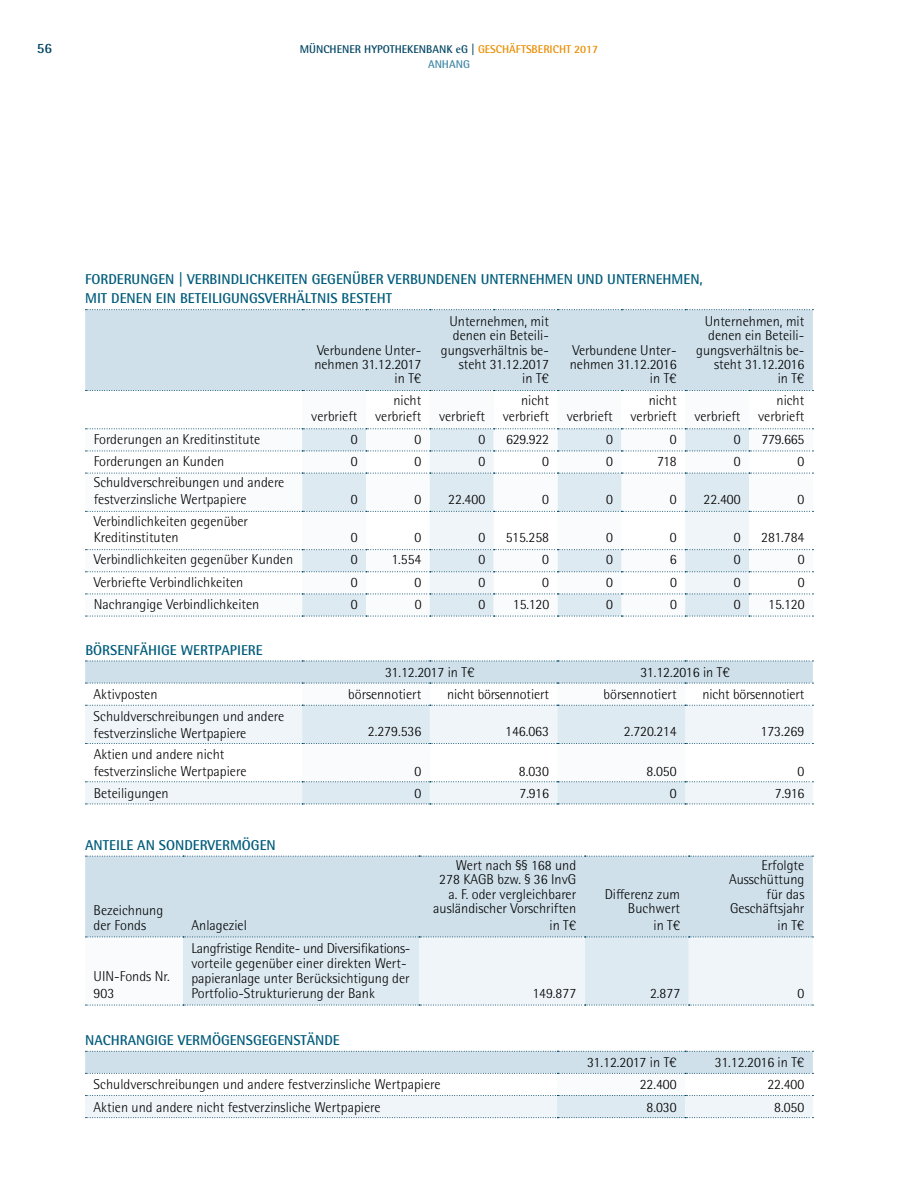
<style>
.page{position:relative;width:915px;height:1183px;background:#fff}
.page>*{position:absolute;margin:0;border:0;box-sizing:border-box;transform-origin:0 0}
.t1{font:300 14.25px/14.2px "Rotis Semi Sans Pro";color:#000}
.t2{font:700 14.25px/19.5px "Rotis Semi Sans Pro";color:#005c7b}
.t3{font:700 14.25px "Rotis Semi Sans Pro";color:#004563}
.t4{font:700 11.25px "Rotis Semi Sans Pro";color:#004563}
.t5{font:700 11.25px "Rotis Semi Sans Pro";color:#4087a4}
.s1{color:#ea8d00}
</style>
<div class="page">
<div style="left:85px;top:310px;width:727px;height:80px;background:#cfe0ea"></div>
<svg style="left:85px;top:429px;width:725px;height:186px"></svg>
<svg style="left:429px;top:451px;width:319px;height:142px"></svg>
<svg style="left:85px;top:309px;width:728px;height:1px"></svg>
<svg style="left:85px;top:390px;width:728px;height:1px"></svg>
<svg style="left:85px;top:428px;width:728px;height:1px"></svg>
<svg style="left:85px;top:549px;width:728px;height:1px"></svg>
<svg style="left:85px;top:593px;width:728px;height:1px"></svg>
<svg style="left:85px;top:450px;width:728px;height:1px"></svg>
<svg style="left:85px;top:472px;width:728px;height:1px"></svg>
<svg style="left:85px;top:571px;width:728px;height:1px"></svg>
<svg style="left:85px;top:615px;width:728px;height:1px"></svg>
<svg style="left:85px;top:511px;width:728px;height:1px"></svg>
<svg style="left:85px;top:660px;width:728px;height:144px"></svg>
<div style="left:85px;top:856px;width:727px;height:80px;background:#cfe0ea"></div>
<svg style="left:85px;top:855px;width:728px;height:1px"></svg>
<svg style="left:85px;top:936px;width:728px;height:69px"></svg>
<div style="left:557px;top:1073px;width:128px;height:22px;background:#f9fbfc"></div>
<svg style="left:85px;top:1050px;width:728px;height:23px"></svg>
<svg style="left:85px;top:1095px;width:728px;height:22px"></svg>
<p class="t3" style="left:37px;top:39px;width:17px">56</p>
<p class="t4" style="left:299px;top:42px;width:300px">MÜNCHENER HYPOTHEKENBANK eG | <span class="s1">GESCHÄFTSBERICHT 2017</span></p>
<p class="t5" style="left:428px;top:57px;width:43px">ANHANG</p>
<p class="t2" style="left:85px;top:269px;width:619px">FORDERUNGEN | VERBINDLICHKEITEN GEGENÜBER VERBUNDENEN UNTERNEHMEN UND UNTERNEHMEN,<br>MIT DENEN EIN BETEILIGUNGSVERHÄLTNIS BESTEHT</p>
<p class="t1" style="left:314px;top:343px;width:108px;text-align:right">Verbundene Unter&shy;nehmen 31.12.2017 in T€</p>
<p class="t1" style="left:441px;top:314px;width:110px;text-align:right">Unternehmen, mit denen ein Beteili&shy;gungsverhältnis be&shy;steht 31.12.2017<br>in T€</p>
<p class="t1" style="left:569px;top:343px;width:108px;text-align:right">Verbundene Unter&shy;nehmen 31.12.2016 in T€</p>
<p class="t1" style="left:696px;top:314px;width:110px;text-align:right">Unternehmen, mit denen ein Beteili&shy;gungsverhältnis be&shy;steht 31.12.2016<br>in T€</p>
<p class="t1" style="left:311px;top:409px;width:48px">verbrieft</p>
<p class="t1" style="left:375px;top:392px;width:111px;line-height:16.5px;text-indent:18px">nicht<br>verbrieft verbrieft</p>
<p class="t1" style="left:502px;top:392px;width:111px;line-height:16.5px;text-indent:18px">nicht<br>verbrieft verbrieft</p>
<p class="t1" style="left:630px;top:392px;width:111px;line-height:16.5px;text-indent:18px">nicht<br>verbrieft verbrieft</p>
<p class="t1" style="left:758px;top:392px;width:48px;line-height:16.5px;text-align:right">nicht verbrieft</p>
<p class="t1" style="left:94px;top:431px;width:168px">Forderungen an Kreditinstitute</p>
<p class="t1" style="left:350px;top:431px;width:8px">0</p>
<p class="t1" style="left:414px;top:431px;width:8px">0</p>
<p class="t1" style="left:478px;top:431px;width:8px">0</p>
<p class="t1" style="left:506px;top:431px;width:44px">629.922</p>
<p class="t1" style="left:605px;top:431px;width:8px">0</p>
<p class="t1" style="left:669px;top:431px;width:8px">0</p>
<p class="t1" style="left:733px;top:431px;width:8px">0</p>
<p class="t1" style="left:761px;top:431px;width:44px">779.665</p>
<p class="t1" style="left:94px;top:454px;width:132px">Forderungen an Kunden</p>
<p class="t1" style="left:350px;top:454px;width:8px">0</p>
<p class="t1" style="left:414px;top:454px;width:8px">0</p>
<p class="t1" style="left:478px;top:454px;width:8px">0</p>
<p class="t1" style="left:542px;top:454px;width:8px">0</p>
<p class="t1" style="left:606px;top:454px;width:8px">0</p>
<p class="t1" style="left:657px;top:454px;width:21px">718</p>
<p class="t1" style="left:733px;top:454px;width:8px">0</p>
<p class="t1" style="left:797px;top:454px;width:8px">0</p>
<p class="t1" style="left:94px;top:474px;width:192px;line-height:16.5px">Schuldverschreibungen und andere festverzinsliche Wertpapiere</p>
<p class="t1" style="left:350px;top:492px;width:8px">0</p>
<p class="t1" style="left:414px;top:492px;width:8px">0</p>
<p class="t1" style="left:448px;top:492px;width:38px">22.400</p>
<p class="t1" style="left:542px;top:492px;width:8px">0</p>
<p class="t1" style="left:606px;top:492px;width:8px">0</p>
<p class="t1" style="left:669px;top:492px;width:8px">0</p>
<p class="t1" style="left:703px;top:492px;width:38px">22.400</p>
<p class="t1" style="left:797px;top:492px;width:8px">0</p>
<p class="t1" style="left:94px;top:512px;width:156px;line-height:16.5px">Verbindlichkeiten gegenüber<br>Kreditinstituten</p>
<p class="t1" style="left:350px;top:530px;width:8px">0</p>
<p class="t1" style="left:414px;top:530px;width:8px">0</p>
<p class="t1" style="left:478px;top:530px;width:8px">0</p>
<p class="t1" style="left:505px;top:530px;width:45px">515.258</p>
<p class="t1" style="left:606px;top:530px;width:8px">0</p>
<p class="t1" style="left:669px;top:530px;width:8px">0</p>
<p class="t1" style="left:733px;top:530px;width:8px">0</p>
<p class="t1" style="left:760px;top:530px;width:45px">281.784</p>
<p class="t1" style="left:94px;top:552px;width:201px">Verbindlichkeiten gegenüber Kunden</p>
<p class="t1" style="left:350px;top:552px;width:8px">0</p>
<p class="t1" style="left:391px;top:552px;width:32px">1.554</p>
<p class="t1" style="left:478px;top:552px;width:8px">0</p>
<p class="t1" style="left:542px;top:552px;width:8px">0</p>
<p class="t1" style="left:606px;top:552px;width:8px">0</p>
<p class="t1" style="left:669px;top:552px;width:8px">6</p>
<p class="t1" style="left:733px;top:552px;width:8px">0</p>
<p class="t1" style="left:797px;top:552px;width:8px">0</p>
<p class="t1" style="left:94px;top:574px;width:151px">Verbriefte Verbindlichkeiten</p>
<p class="t1" style="left:350px;top:574px;width:8px">0</p>
<p class="t1" style="left:414px;top:574px;width:8px">0</p>
<p class="t1" style="left:478px;top:574px;width:8px">0</p>
<p class="t1" style="left:542px;top:574px;width:8px">0</p>
<p class="t1" style="left:606px;top:574px;width:8px">0</p>
<p class="t1" style="left:669px;top:574px;width:8px">0</p>
<p class="t1" style="left:733px;top:574px;width:8px">0</p>
<p class="t1" style="left:797px;top:574px;width:8px">0</p>
<p class="t1" style="left:94px;top:596px;width:167px">Nachrangige Verbindlichkeiten</p>
<p class="t1" style="left:351px;top:596px;width:8px">0</p>
<p class="t1" style="left:414px;top:596px;width:8px">0</p>
<p class="t1" style="left:478px;top:596px;width:8px">0</p>
<p class="t1" style="left:512px;top:596px;width:38px">15.120</p>
<p class="t1" style="left:606px;top:596px;width:8px">0</p>
<p class="t1" style="left:669px;top:596px;width:8px">0</p>
<p class="t1" style="left:733px;top:596px;width:8px">0</p>
<p class="t1" style="left:768px;top:596px;width:38px">15.120</p>
<p class="t2" style="left:85px;top:639px;width:179px">BÖRSENFÄHIGE WERTPAPIERE</p>
<p class="t1" style="left:385px;top:665px;width:91px">31.12.2017 in T€</p>
<p class="t1" style="left:640px;top:665px;width:91px">31.12.2016 in T€</p>
<p class="t1" style="left:94px;top:687px;width:65px">Aktivposten</p>
<p class="t1" style="left:348px;top:687px;width:74px">börsennotiert</p>
<p class="t1" style="left:447px;top:687px;width:103px">nicht börsennotiert</p>
<p class="t1" style="left:603px;top:687px;width:74px">börsennotiert</p>
<p class="t1" style="left:702px;top:687px;width:103px">nicht börsennotiert</p>
<p class="t1" style="left:94px;top:708px;width:192px;line-height:16.5px">Schuldverschreibungen und andere festverzinsliche Wertpapiere</p>
<p class="t1" style="left:368px;top:724px;width:55px">2.279.536</p>
<p class="t1" style="left:505px;top:724px;width:45px">146.063</p>
<p class="t1" style="left:623px;top:724px;width:54px">2.720.214</p>
<p class="t1" style="left:760px;top:724px;width:45px">173.269</p>
<p class="t1" style="left:94px;top:746px;width:154px;line-height:16.5px">Aktien und andere nicht festverzinsliche Wertpapiere</p>
<p class="t1" style="left:414px;top:763px;width:8px">0</p>
<p class="t1" style="left:518px;top:763px;width:32px">8.030</p>
<p class="t1" style="left:646px;top:763px;width:32px">8.050</p>
<p class="t1" style="left:797px;top:763px;width:8px">0</p>
<p class="t1" style="left:94px;top:785px;width:77px">Beteiligungen</p>
<p class="t1" style="left:414px;top:785px;width:8px">0</p>
<p class="t1" style="left:519px;top:785px;width:31px">7.916</p>
<p class="t1" style="left:669px;top:785px;width:8px">0</p>
<p class="t1" style="left:774px;top:785px;width:31px">7.916</p>
<p class="t2" style="left:85px;top:834px;width:192px">ANTEILE AN SONDERVERMÖGEN</p>
<p class="t1" style="left:94px;top:903px;width:71px">Bezeichnung der Fonds</p>
<p class="t1" style="left:94px;top:967px;width:78px;line-height:16.5px">UIN-Fonds Nr.<br>903</p>
<p class="t1" style="left:191px;top:917px;width:57px">Anlageziel</p>
<p class="t1" style="left:191px;top:940px;width:219px;line-height:15px">Langfristige Rendite- und Diversifikations&shy;vorteile gegenüber einer direkten Wert&shy;papieranlage unter Berücksichtigung der Portfolio-Strukturierung der Bank</p>
<p class="t2" style="left:85px;top:1029px;width:256px">NACHRANGIGE VERMÖGENSGEGENSTÄNDE</p>
<p class="t1" style="left:433px;top:858px;width:144px;text-align:right">Wert nach §§ 168 und<br>278 KAGB bzw. § 36 InvG a. F. oder vergleichbarer ausländischer Vorschriften</p>
<p class="t1" style="left:549px;top:917px;width:28px">in T€</p>
<p class="t1" style="left:604px;top:886px;width:77px;text-align:right">Differenz zum<br>Buchwert</p>
<p class="t1" style="left:653px;top:917px;width:28px">in T€</p>
<p class="t1" style="left:728px;top:858px;width:77px;text-align:right">Erfolgte<br>Ausschüttung für das<br>Geschäftsjahr</p>
<p class="t1" style="left:777px;top:917px;width:28px">in T€</p>
<p class="t1" style="left:532px;top:985px;width:45px">149.877</p>
<p class="t1" style="left:650px;top:985px;width:32px">2.877</p>
<p class="t1" style="left:797px;top:985px;width:8px">0</p>
<p class="t1" style="left:587px;top:1055px;width:91px">31.12.2017 in T€</p>
<p class="t1" style="left:714px;top:1055px;width:91px">31.12.2016 in T€</p>
<p class="t1" style="left:94px;top:1077px;width:348px">Schuldverschreibungen und andere festverzinsliche Wertpapiere</p>
<p class="t1" style="left:639px;top:1077px;width:38px">22.400</p>
<p class="t1" style="left:767px;top:1077px;width:38px">22.400</p>
<p class="t1" style="left:94px;top:1099px;width:288px">Aktien und andere nicht festverzinsliche Wertpapiere</p>
<p class="t1" style="left:646px;top:1099px;width:32px">8.030</p>
<p class="t1" style="left:774px;top:1099px;width:32px">8.050</p>
</div>
